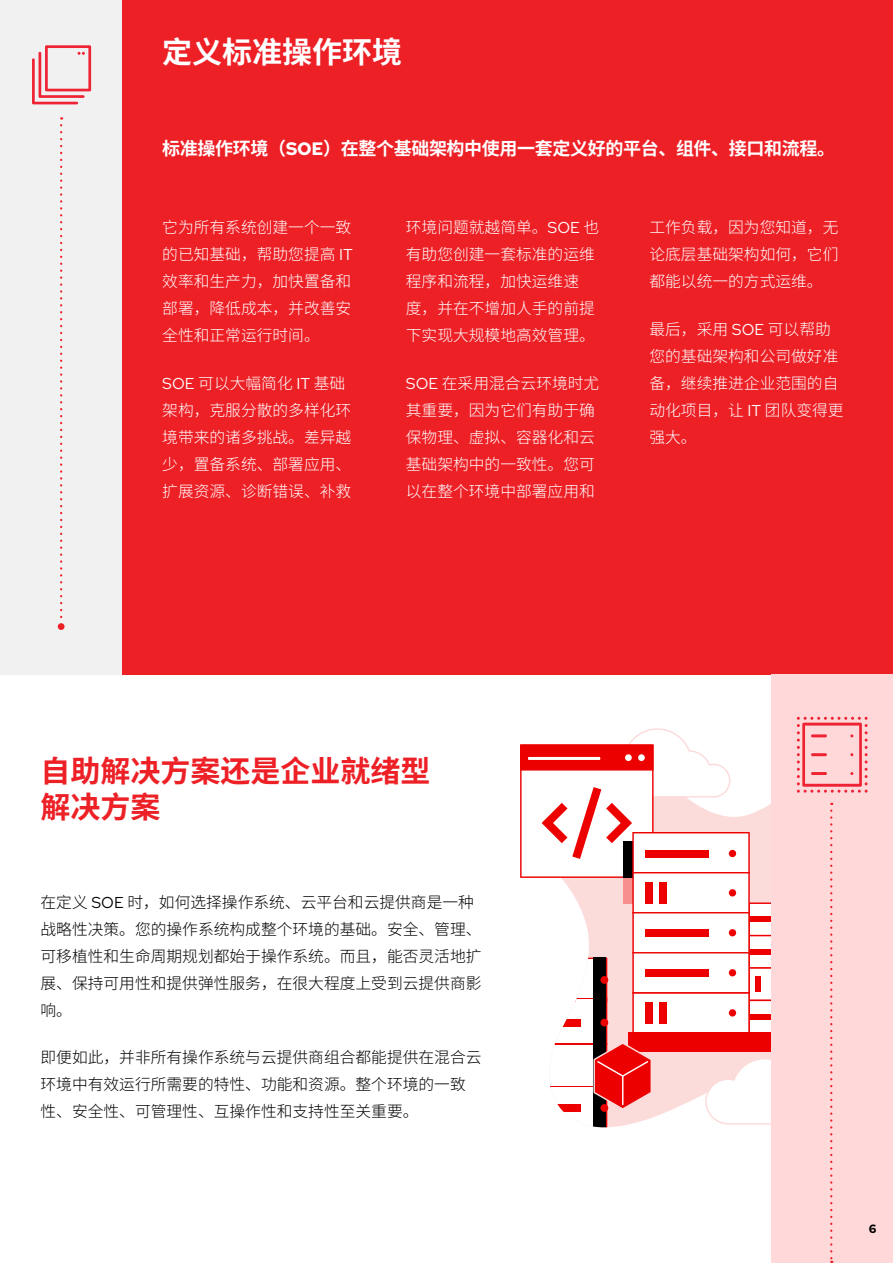
<style>
.page{position:relative;width:893px;height:1263px;background:#fff}
.page>*{position:absolute;margin:0;border:0;box-sizing:border-box;transform-origin:0 0}
.t1{font:700 30px/36px "Noto Sans SC";color:#ed2026}
.t2{font:700 30px "Noto Sans SC";color:#fff}
.t3{font:700 18px "Noto Sans SC";letter-spacing:-.02em;color:#fff}
.t4{font:300 15.75px/27px "Noto Sans SC";color:#fff}
.t5{font:300 15.75px/27px "Noto Sans SC";color:#000}
.t6{font:700 12px "Red Hat Text";color:#000}
.s1{font-family:"Red Hat Text"}
.s2{font-family:"Red Hat Text";font-weight:400}
</style>
<div class="page">
<div style="left:0;top:0;width:893px;height:674px;background:#ed2026"></div>
<div style="left:0;top:0;width:122px;height:674px;background:#f1f1f2"></div>
<div style="left:771px;top:674px;width:122px;height:589px;background:#ffd9d9"></div>
<svg style="left:32px;top:45px;width:59px;height:59px"></svg>
<svg style="left:60px;top:117px;width:2px;height:501px"></svg>
<div style="left:58px;top:623px;width:7px;height:7px;background:#ed2026;border-radius:50%"></div>
<svg style="left:520px;top:717px;width:348px;height:546px"></svg>
<h1 class="t2" style="left:162px;top:35px;width:241px">定义标准操作环境</h1>
<p class="t3" style="left:162px;top:138px;width:674px">标准操作环境（<span class="s1">SOE</span>）在整个基础架构中使用一套定义好的平台、组件、接口和流程。</p>
<p class="t4" style="left:162px;top:214px;width:192px;text-align:justify">它为所有系统创建一个一致的已知基础，帮助您提高 <span class="s2">IT</span>效率和生产力，加快置备和部署，降低成本，并改善安全性和正常运行时间。</p>
<p class="t4" style="left:162px;top:370px;width:190px"><span class="s2">SOE</span> 可以大幅简化 <span class="s2">IT</span> 基础架构，克服分散的多样化环境带来的诸多挑战。差异越少，置备系统、部署应用、扩展资源、诊断错误、补救</p>
<p class="t4" style="left:406px;top:214px;width:195px">环境问题就越简单。<span class="s2">SOE</span> 也有助您创建一套标准的运维程序和流程，加快运维速<br>度，并在不增加人手的前提下实现大规模地高效管理。</p>
<p class="t4" style="left:406px;top:370px;width:195px"><span class="s2">SOE</span> 在采用混合云环境时尤其重要，因为它们有助于确保物理、虚拟、容器化和云基础架构中的一致性。您可以在整个环境中部署应用和</p>
<p class="t4" style="left:649px;top:214px;width:191px;text-align:justify">工作负载，因为您知道，无论底层基础架构如何，它们都能以统一的方式运维。</p>
<p class="t4" style="left:649px;top:316px;width:196px">最后，采用 <span class="s2">SOE</span> 可以帮助您的基础架构和公司做好准备，继续推进企业范围的自动化项目，让 <span class="s2">IT</span> 团队变得更强大。</p>
<h1 class="t1" style="left:40px;top:753px;width:391px">自助解决方案还是企业就绪型解决方案</h1>
<p class="t5" style="left:40px;top:889px;width:442px">在定义 <span class="s2">SOE</span> 时，如何选择操作系统、云平台和云提供商是一种战略性决策。您的操作系统构成整个环境的基础。安全、管理、可移植性和生命周期规划都始于操作系统。而且，能否灵活地扩展、保持可用性和提供弹性服务，在很大程度上受到云提供商影响。</p>
<p class="t5" style="left:40px;top:1044px;width:442px">即便如此，并非所有操作系统与云提供商组合都能提供在混合云环境中有效运行所需要的特性、功能和资源。整个环境的一致性、安全性、可管理性、互操作性和支持性至关重要。</p>
<p class="t6" style="left:869px;top:1221px;width:9px">6</p>
</div>
